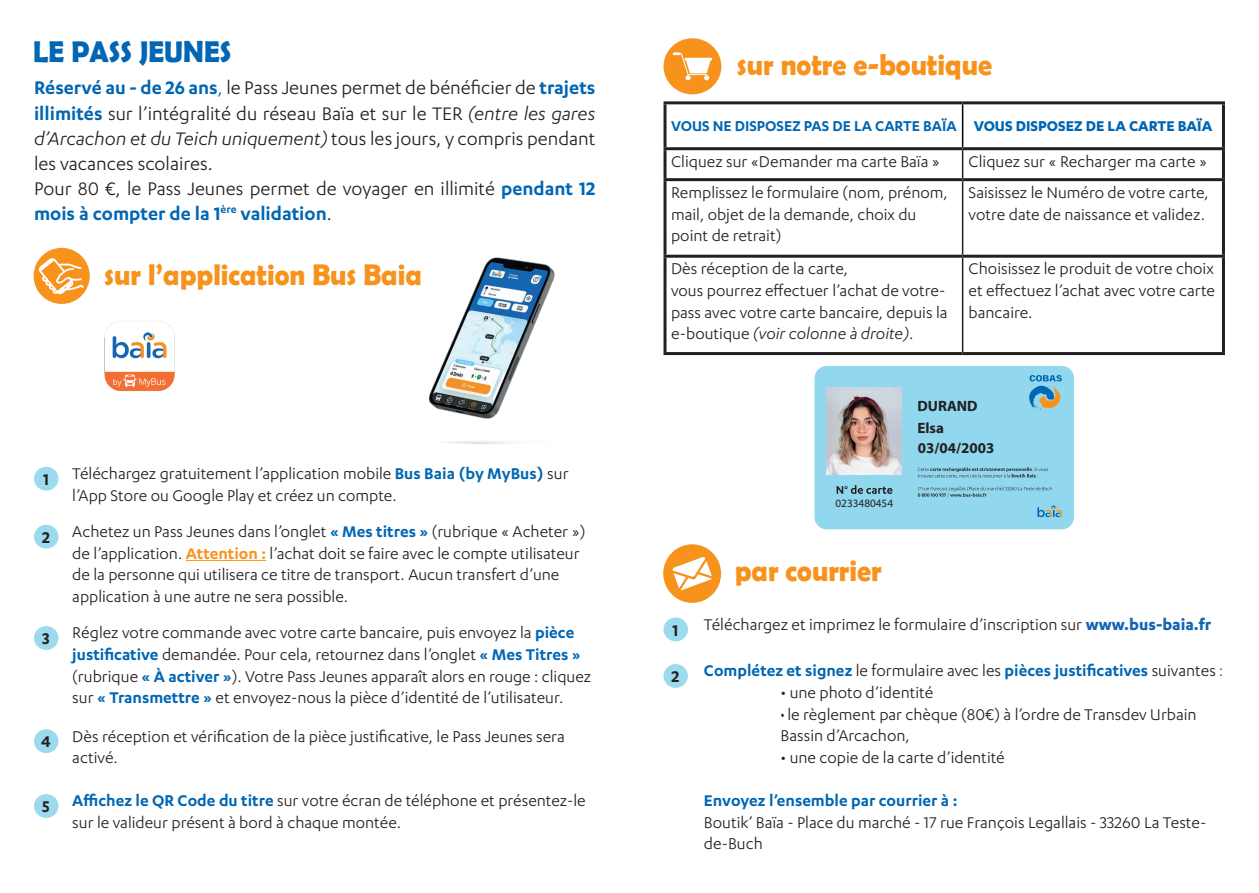
<style>
.page{position:relative;width:1259px;height:893px;background:#fff}
.page>*{position:absolute;margin:0;border:0;box-sizing:border-box;transform-origin:0 0}
.t1{font:700 30px "Berlin Sans FB Demi";color:#f7931d;scale:.93 1}
.t2{font:700 30px "Berlin Sans FB Demi";color:#0166b3;scale:.93 1}
.t3{font:21px/25.2px "Karbon";color:#231f20}
.t4{font:18px/21.6px "Karbon";color:#231f20}
.t5{font:600 18px "Karbon";color:#0166b3}
.t6{font:18px/21.6px "Karbon";color:#231f20;scale:.76 1}
.t7{font:600 18px "Karbon";color:#231f20}
.t8{font:600 16.5px "Karbon";color:#0166b3}
.t9{font:700 15px/21.1px "Myriad Pro";color:#231f20}
.t10{font:11.25px "Myriad Pro";color:#231f20}
.s1{font-weight:600;color:#0166b3}
.s2{color:#0166b3}
.s3{font-style:italic}
.s4{font-weight:600;color:#f7931d}
.s5{font-weight:700}
.s6{font-weight:700;color:#1465b2}
.s7{font-weight:400;color:#231f20}
</style>
<div class="page">
<div style="left:34px;top:248px;width:56px;height:56px;background:#f7931d;border-radius:50%"></div>
<svg style="left:38px;top:258px;width:46px;height:36px"></svg>
<div style="left:663px;top:38px;width:58px;height:56px;background:#f7931d;border-radius:50%"></div>
<svg style="left:673px;top:52px;width:39px;height:28px"></svg>
<div style="left:663px;top:544px;width:58px;height:59px;background:#f7931d;border-radius:50%"></div>
<svg style="left:672px;top:557px;width:40px;height:33px"></svg>
<hr style="left:186px;top:560px;width:80px;height:1px;background:#f7931d">
<div style="left:34px;top:467px;width:24px;height:24px;background:#9cdaee;border-radius:50%"></div>
<div style="left:34px;top:525px;width:24px;height:24px;background:#9cdaee;border-radius:50%"></div>
<div style="left:34px;top:626px;width:24px;height:24px;background:#9cdaee;border-radius:50%"></div>
<div style="left:34px;top:729px;width:24px;height:24px;background:#9cdaee;border-radius:50%"></div>
<div style="left:34px;top:794px;width:24px;height:24px;background:#9cdaee;border-radius:50%"></div>
<svg style="left:962px;top:150px;width:1px;height:28px"></svg>
<hr style="left:962px;top:181px;width:1px;height:74px;background:#231f20">
<hr style="left:962px;top:258px;width:1px;height:94px;background:#231f20">
<hr style="left:962px;top:104px;width:1px;height:43px;background:#000">
<hr style="left:663px;top:101px;width:299px;height:3px;background:#231f20">
<hr style="left:663px;top:104px;width:3px;height:43px;background:#231f20">
<hr style="left:962px;top:101px;width:263px;height:3px;background:#231f20">
<hr style="left:1222px;top:104px;width:3px;height:43px;background:#231f20">
<hr style="left:663px;top:181px;width:3px;height:74px;background:#231f20">
<hr style="left:1222px;top:181px;width:3px;height:74px;background:#231f20">
<hr style="left:663px;top:255px;width:299px;height:3px;background:#231f20">
<hr style="left:962px;top:255px;width:263px;height:3px;background:#231f20">
<hr style="left:663px;top:147px;width:299px;height:3px;background:#231f20">
<hr style="left:962px;top:147px;width:263px;height:3px;background:#231f20">
<hr style="left:663px;top:150px;width:3px;height:28px;background:#231f20">
<hr style="left:1222px;top:150px;width:3px;height:28px;background:#231f20">
<hr style="left:663px;top:178px;width:299px;height:3px;background:#231f20">
<hr style="left:962px;top:178px;width:263px;height:3px;background:#231f20">
<hr style="left:663px;top:258px;width:3px;height:94px;background:#231f20">
<hr style="left:1222px;top:258px;width:3px;height:94px;background:#231f20">
<hr style="left:663px;top:352px;width:299px;height:3px;background:#231f20">
<hr style="left:962px;top:352px;width:263px;height:3px;background:#231f20">
<img style="left:104px;top:321px;width:71px;height:71px">
<div style="left:814px;top:366px;width:260px;height:163px;background:#91d7ed;border-radius:12px"></div>
<svg style="left:836px;top:485px;width:56px;height:9px"></svg>
<svg style="left:917px;top:487px;width:135px;height:10px"></svg>
<svg style="left:917px;top:467px;width:131px;height:11px"></svg>
<svg style="left:1029px;top:375px;width:33px;height:35px"></svg>
<svg style="left:1037px;top:505px;width:25px;height:12px"></svg>
<img style="left:827px;top:388px;width:75px;height:87px">
<div style="left:663px;top:617px;width:25px;height:24px;background:#9cdaee;border-radius:50%"></div>
<div style="left:663px;top:664px;width:25px;height:24px;background:#9cdaee;border-radius:50%"></div>
<img style="left:428px;top:257px;width:127px;height:187px">
<h1 class="t2" style="left:33px;top:34px;width:214px">LE PASS JEUNES</h1>
<p class="t3" style="left:34px;top:75px;width:563px"><span class="s1">Réservé au - de 26 ans</span><span class="s2">,</span> le Pass Jeunes permet de bénéficier de <span class="s1">trajets illimités</span> sur l’intégralité du réseau Baïa et sur le TER <span class="s3">(entre les gares d’Arcachon et du Teich uniquement)</span> tous les jours, y compris pendant les vacances scolaires.<br>Pour 80 €, le Pass Jeunes permet de voyager en illimité <span class="s1">pendant 12 mois à compter de la 1</span><sup>ère</sup> <span class="s1">validation</span>.</p>
<h1 class="t1" style="left:104px;top:257px;width:343px">sur l’application Bus Baia</h1>
<p class="t7" style="left:43px;top:469px;width:7px">1</p>
<p class="t7" style="left:42px;top:527px;width:9px">2</p>
<p class="t7" style="left:42px;top:628px;width:9px">3</p>
<p class="t7" style="left:41px;top:732px;width:11px">4</p>
<p class="t7" style="left:42px;top:796px;width:9px">5</p>
<p class="t4" style="left:72px;top:462px;width:498px">Téléchargez gratuitement l’application mobile <span class="s1">Bus Baia (by MyBus)</span> sur l’App Store ou Google Play et créez un compte.</p>
<p class="t4" style="left:72px;top:520px;width:514px">Achetez un Pass Jeunes dans l’onglet <span class="s1">« Mes titres »</span> (rubrique « Acheter ») de l’application. <span class="s4">Attention :</span> l’achat doit se faire avec le compte utilisateur de la personne qui utilisera ce titre de transport. Aucun transfert d’une application à une autre ne sera possible.</p>
<p class="t4" style="left:72px;top:622px;width:520px">Réglez votre commande avec votre carte bancaire, puis envoyez la <span class="s1">pièce justificative</span> demandée. Pour cela, retournez dans l’onglet <span class="s1">« Mes Titres » </span>(rubrique <span class="s1">« À activer »</span>). Votre Pass Jeunes apparaît alors en rouge : cliquez sur <span class="s1">« Transmettre »</span> et envoyez-nous la pièce d’identité de l’utilisateur.</p>
<p class="t4" style="left:72px;top:725px;width:494px">Dès réception et vérification de la pièce justificative, le Pass Jeunes sera activé.</p>
<p class="t4" style="left:72px;top:790px;width:515px"><span class="s1">Affichez le QR Code du titre</span> sur votre écran de téléphone et présentez-le sur le valideur présent à bord à chaque montée.</p>
<h1 class="t1" style="left:737px;top:47px;width:276px">sur notre e-boutique</h1>
<p class="t8" style="left:671px;top:117px;width:543px">VOUS NE DISPOSEZ PAS DE LA CARTE BAÏA <span class="s5">VOUS DISPOSEZ DE LA CARTE BAÏA</span></p>
<p class="t4" style="left:671px;top:150px;width:270px">Cliquez sur «Demander ma carte Baïa »</p>
<p class="t4" style="left:968px;top:150px;width:240px">Cliquez sur « Recharger ma carte »</p>
<p class="t4" style="left:671px;top:181px;width:278px">Remplissez le formulaire (nom, prénom, mail, objet de la demande, choix du point de retrait)</p>
<p class="t4" style="left:968px;top:181px;width:242px">Saisissez le Numéro de votre carte, votre date de naissance et validez.</p>
<p class="t4" style="left:671px;top:258px;width:278px">Dès réception de la carte,<br>vous pourrez effectuer l’achat de votre&shy;pass avec votre carte bancaire, depuis la e-boutique <span class="s3">(voir colonne à droite)</span>.</p>
<p class="t4" style="left:968px;top:258px;width:248px;text-align:justify">Choisissez le produit de votre choix et effectuez l’achat avec votre carte bancaire.</p>
<p class="t7" style="left:672px;top:620px;width:7px">1</p>
<p class="t7" style="left:671px;top:666px;width:9px">2</p>
<p class="t10" style="left:835px;top:496px;width:59px">0233480454</p>
<p class="t9" style="left:917px;top:395px;width:78px">DURAND<br>Elsa<br>03/04/2003</p>
<h1 class="t1" style="left:735px;top:553px;width:160px">par courrier</h1>
<p class="t4" style="left:704px;top:613px;width:508px">Téléchargez et imprimez le formulaire d’inscription sur <span class="s6">www.bus-baia.fr</span></p>
<p class="t5" style="left:704px;top:661px;width:520px">Complétez et signez <span class="s7">le formulaire avec les</span> pièces justificatives <span class="s7">suivantes :</span></p>
<p class="t4" style="left:780px;top:681px;width:154px">• une photo d’identité</p>
<p class="t6" style="left:780px;top:703px;width:549px">• le règlement par chèque (80€) à l’ordre de Transdev Urbain<br>Bassin d’Arcachon,</p>
<p class="t4" style="left:780px;top:746px;width:226px">• une copie de la carte d’identité</p>
<p class="t5" style="left:704px;top:790px;width:255px">Envoyez l’ensemble par courrier à :</p>
<p class="t4" style="left:704px;top:811px;width:504px">Boutik’ Baïa - Place du marché - 17 rue François Legallais - 33260 La Teste&shy;de-Buch</p>
</div>
